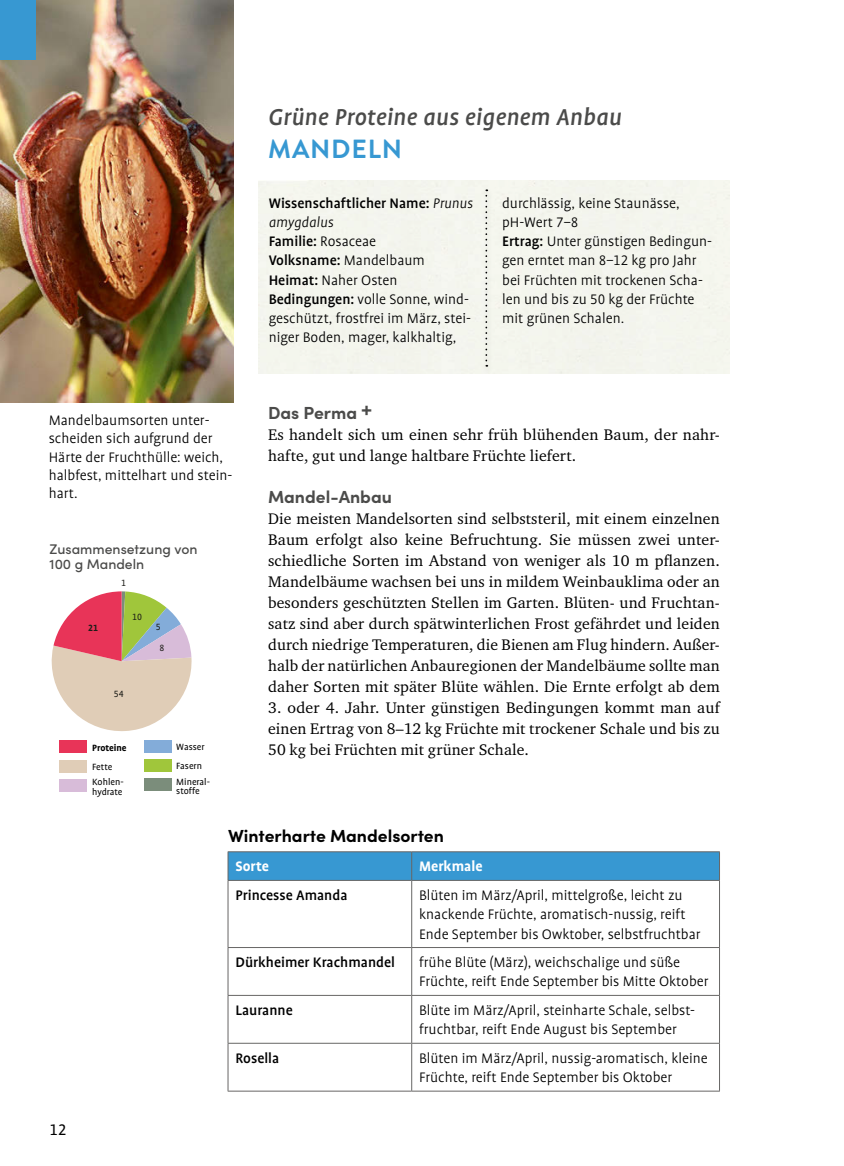
<style>
.page{position:relative;width:844px;height:1166px;background:#fff}
.page>*{position:absolute;margin:0;border:0;box-sizing:border-box;transform-origin:0 0}
.t1{font:italic 500 26.25px "UV Profile Tab";letter-spacing:.01em;color:#4b4b4a}
.t2{font:700 26.25px "Brandon Grotesque";letter-spacing:.03em;color:#3798d2}
.t3{font:700 17.5px "Sofia Pro";color:#000}
.t4{font:700 17.5px "Sofia Pro";color:#4b4b4a}
.t5{font:17.5px "UV Profile Tab";color:#000}
.t6{font:300 15.75px/19.2px "UV Profile Tab";color:#000}
.t7{font:15.75px/21px "Charter ITC Pro";letter-spacing:.01em;color:#000;text-align:justify}
.t8{font:500 15.75px "UV Profile Tab";color:#000}
.t9{font:700 15.75px "UV Profile Tab";color:#fff}
.t10{font:500 14px/14.9px "Sofia Pro";color:#4b4b4a}
.t11{font:10.5px "UV Profile Tab";color:#1d1d18}
.t12{font:10.33px/15.6px "UV Profile Tab";color:#000}
.t13{font:10.33px/20.3px "UV Profile Tab";color:#1d1d18;text-align:center}
.t14{font:700 10.33px "UV Profile Tab";color:#000}
.t15{font:700 10.33px "UV Profile Tab";color:#1d1d18}
.s1{font-weight:500}
.s2{font-style:italic}
</style>
<div class="page">
<img style="left:0;top:0;width:233px;height:403px">
<div style="left:144px;top:778px;width:28px;height:13px;background:#7b8d7b"></div>
<div style="left:144px;top:759px;width:28px;height:13px;background:#a0c63b"></div>
<div style="left:144px;top:740px;width:28px;height:13px;background:#83acd9"></div>
<div style="left:60px;top:779px;width:27px;height:12px;background:#d8bcd9"></div>
<div style="left:60px;top:759px;width:27px;height:13px;background:#e0cdb7"></div>
<div style="left:60px;top:740px;width:27px;height:13px;background:#e83458"></div>
<svg style="left:51px;top:591px;width:141px;height:141px"></svg>
<div style="left:481px;top:187px;width:12px;height:187px;background:#f2f4ec"></div>
<svg style="left:485px;top:189px;width:2px;height:178px"></svg>
<div style="left:0;top:0;width:35px;height:60px;background:#3798d2"></div>
<hr style="left:227px;top:881px;width:1px;height:66px;background:#676665">
<hr style="left:411px;top:881px;width:1px;height:66px;background:#676665">
<hr style="left:719px;top:881px;width:1px;height:66px;background:#676665">
<hr style="left:227px;top:947px;width:184px;height:1px;background:#676665">
<hr style="left:227px;top:948px;width:1px;height:47px;background:#676665">
<hr style="left:411px;top:947px;width:308px;height:1px;background:#676665">
<hr style="left:411px;top:948px;width:1px;height:47px;background:#676665">
<hr style="left:719px;top:948px;width:1px;height:47px;background:#676665">
<hr style="left:227px;top:995px;width:184px;height:1px;background:#676665">
<hr style="left:227px;top:996px;width:1px;height:47px;background:#676665">
<hr style="left:411px;top:995px;width:308px;height:1px;background:#676665">
<hr style="left:411px;top:996px;width:1px;height:47px;background:#676665">
<hr style="left:719px;top:996px;width:1px;height:47px;background:#676665">
<hr style="left:227px;top:1043px;width:184px;height:1px;background:#676665">
<hr style="left:227px;top:1043px;width:1px;height:48px;background:#676665">
<hr style="left:411px;top:1043px;width:308px;height:1px;background:#676665">
<hr style="left:411px;top:1043px;width:1px;height:48px;background:#676665">
<hr style="left:719px;top:1043px;width:1px;height:48px;background:#676665">
<hr style="left:227px;top:1091px;width:184px;height:1px;background:#676665">
<hr style="left:411px;top:1091px;width:308px;height:1px;background:#676665">
<svg style="left:227px;top:852px;width:493px;height:28px;background:#3897cf"></svg>
<hr style="left:227px;top:880px;width:184px;height:1px;background:#676665">
<hr style="left:411px;top:880px;width:308px;height:1px;background:#676665">
<hr style="left:227px;top:851px;width:184px;height:1px;background:#676665">
<hr style="left:411px;top:851px;width:308px;height:1px;background:#676665">
<h1 class="t1" style="left:268px;top:103px;width:355px">Grüne Proteine aus eigenem Anbau</h1>
<h1 class="t2" style="left:268px;top:130px;width:135px">MANDELN</h1>
<p class="t6" style="left:268px;top:193px;width:206px"><span class="s1">Wissenschaftlicher Name:</span> <span class="s2">Prunus amygdalus<br></span><span class="s1">Familie:</span> Rosaceae<br><span class="s1">Volksname:</span> Mandelbaum<br><span class="s1">Heimat:</span> Naher Osten<br><span class="s1">Bedingungen:</span> volle Sonne, wind&shy;geschützt, frostfrei im März, stei&shy;niger Boden, mager, kalkhaltig,</p>
<p class="t6" style="left:502px;top:193px;width:211px">durchlässig, keine Staunässe, pH-Wert 7–8<br><span class="s1">Ertrag:</span> Unter günstigen Bedingun&shy;gen erntet man 8–12 kg pro Jahr bei Früchten mit trockenen Scha&shy;len und bis zu 50 kg der Früchte mit grünen Schalen.</p>
<p class="t4" style="left:268px;top:400px;width:106px">Das Perma <sup>+</sup></p>
<p class="t7" style="left:268px;top:424px;width:453px">Es handelt sich um einen sehr früh blühenden Baum, der nahr&shy;hafte, gut und lange haltbare Früchte liefert.</p>
<p class="t4" style="left:268px;top:484px;width:125px">Mandel-Anbau</p>
<p class="t7" style="left:268px;top:508px;width:453px">Die meisten Mandelsorten sind selbststeril, mit einem einzelnen Baum erfolgt also keine Befruchtung. Sie müssen zwei unter&shy;schiedliche Sorten im Abstand von weniger als 10 m pflanzen.<br>Mandelbäume wachsen bei uns in mildem Weinbauklima oder an besonders geschützten Stellen im Garten. Blüten- und Fruchtan&shy;satz sind aber durch spätwinterlichen Frost gefährdet und leiden durch niedrige Temperaturen, die Bienen am Flug hindern. Außer&shy;halb der natürlichen Anbauregionen der Mandelbäume sollte man daher Sorten mit später Blüte wählen. Die Ernte erfolgt ab dem</p>
<p class="t7" style="left:268px;top:697px;width:453px">3. oder 4. Jahr. Unter günstigen Bedingungen kommt man auf einen Ertrag von 8–12 kg Früchte mit trockener Schale und bis zu 50 kg bei Früchten mit grüner Schale.</p>
<p class="t6" style="left:49px;top:411px;width:185px;line-height:18.4px">Mandelbaumsorten unter&shy;scheiden sich aufgrund der<br>Härte der Fruchthülle: weich, halbfest, mittelhart und stein&shy;hart.</p>
<p class="t10" style="left:50px;top:541px;width:149px">Zusammensetzung von<br>100 g Mandeln</p>
<p class="t11" style="left:51px;top:562px;width:42px">1 amande</p>
<p class="t11" style="left:246px;top:562px;width:48px">2 petit pois</p>
<p class="t11" style="left:448px;top:562px;width:55px">3 pois chiche</p>
<p class="t11" style="left:643px;top:562px;width:37px">4 quinoa</p>
<p class="t13" style="left:121px;top:572px;width:6px">1</p>
<p class="t13" style="left:132px;top:606px;width:11px">10</p>
<p class="t13" style="left:156px;top:617px;width:10px">5<br>8</p>
<p class="t13" style="left:314px;top:572px;width:6px">1</p>
<p class="t13" style="left:511px;top:572px;width:6px">1</p>
<p class="t13" style="left:700px;top:574px;width:11px">&lt;1</p>
<p class="t15" style="left:298px;top:604px;width:14px">5,8</p>
<p class="t15" style="left:695px;top:610px;width:6px">5</p>
<p class="t13" style="left:278px;top:608px;width:11px">10</p>
<p class="t15" style="left:88px;top:622px;width:11px">21</p>
<p class="t13" style="left:661px;top:630px;width:11px">20</p>
<p class="t13" style="left:465px;top:634px;width:11px">20</p>
<p class="t13" style="left:526px;top:675px;width:11px">64</p>
<p class="t13" style="left:709px;top:674px;width:11px">70</p>
<p class="t13" style="left:316px;top:677px;width:11px">83</p>
<p class="t13" style="left:114px;top:683px;width:11px">54</p>
<p class="t14" style="left:283px;top:742px;width:36px">Proteine</p>
<p class="t12" style="left:368px;top:739px;width:30px">Wasser</p>
<p class="t14" style="left:482px;top:742px;width:36px">Proteine</p>
<p class="t12" style="left:176px;top:737px;width:30px;line-height:19.1px">Wasser<br>Fasern</p>
<p class="t12" style="left:176px;top:776px;width:35px;line-height:9.8px">Mineral&shy;stoffe</p>
<p class="t14" style="left:92px;top:742px;width:36px">Proteine</p>
<p class="t12" style="left:92px;top:759px;width:33px">Fette<br>Kohlen-</p>
<p class="t12" style="left:92px;top:784px;width:32px">hydrate</p>
<p class="t5" style="left:50px;top:1120px;width:18px">12</p>
<p class="t3" style="left:228px;top:822px;width:217px">Winterharte Mandelsorten</p>
<p class="t9" style="left:235px;top:858px;width:35px">Sorte</p>
<p class="t9" style="left:419px;top:858px;width:65px">Merkmale</p>
<p class="t8" style="left:235px;top:887px;width:113px">Princesse Amanda</p>
<p class="t6" style="left:419px;top:886px;width:283px">Blüten im März/April, mittelgroße, leicht zu knackende Früchte, aromatisch-nussig, reift<br>Ende September bis Owktober, selbstfruchtbar</p>
<p class="t8" style="left:235px;top:954px;width:161px">Dürkheimer Krachmandel</p>
<p class="t6" style="left:419px;top:953px;width:291px">frühe Blüte (März), weichschalige und süße<br>Früchte, reift Ende September bis Mitte Oktober</p>
<p class="t8" style="left:235px;top:1002px;width:59px">Lauranne</p>
<p class="t6" style="left:419px;top:1001px;width:277px">Blüte im März/April, steinharte Schale, selbst&shy;fruchtbar, reift Ende August bis September</p>
<p class="t8" style="left:235px;top:1050px;width:45px">Rosella</p>
<p class="t6" style="left:419px;top:1048px;width:290px">Blüten im März/April, nussig-aromatisch, kleine<br>Früchte, reift Ende September bis Oktober</p>
<p class="t13" style="left:520px;top:893px;width:6px">6</p>
<p class="t15" style="left:674px;top:908px;width:11px">19</p>
<p class="t13" style="left:653px;top:950px;width:11px">19</p>
<p class="t13" style="left:346px;top:953px;width:11px">32</p>
<p class="t13" style="left:515px;top:968px;width:11px">72</p>
<p class="t12" style="left:482px;top:1051px;width:33px">Fette<br>Kohlen-</p>
<p class="t12" style="left:567px;top:1049px;width:35px;line-height:16.4px">Fasern<br>Mineral-</p>
<p class="t12" style="left:567px;top:1076px;width:25px">stoffe</p>
<p class="t12" style="left:675px;top:1051px;width:22px">Fette</p>
</div>
